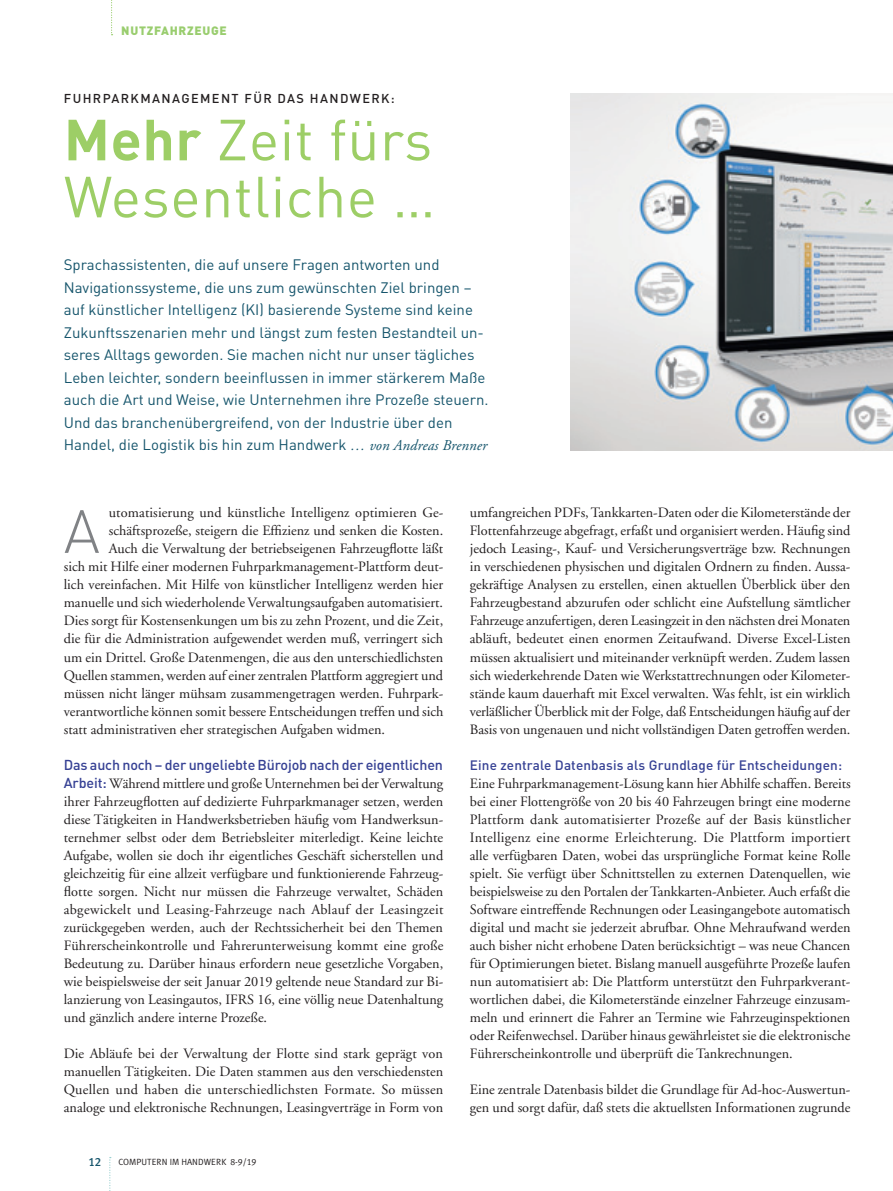
<style>
.page{position:relative;width:893px;height:1191px;background:#fff}
.page>*{position:absolute;margin:0;border:0;box-sizing:border-box;transform-origin:0 0}
.Initale{font:300 60px "DINOT";color:#808285}
._1_Artikelhead{font:57px "DINOT";letter-spacing:.01em;color:#9dce66}
._2_Einleitung_10_pt{font:15px/22.5px "DINOT";color:#16556c}
._3_Fließtext{font:14.25px/18px "Adobe Garamond LT";color:#231f20;text-align:justify}
._3_Fließtext-2{font:500 13.5px "DINOT";letter-spacing:.01em;color:#364194}
.Overline_schwarz{font:500 12.75px "DINOT";letter-spacing:.11em;color:#231f20}
._2_Einleitung_10_pt-2{font:900 12px "DINOT";letter-spacing:.06em;color:#99cd6e}
._3_Fließtext-3{font:12px "Meta Plus Medium Caps";color:#16556c}
._2_Einleitung_10_pt-3{font:9px "Meta Plus Normal Caps";color:#231f20}
.s1{font-weight:700}
.s2{font-family:"Adobe Garamond LT";font-style:italic}
.s3{font-family:"DINOT";font-weight:500;color:#364194}
</style>
<div class="page">
<svg style="left:109px;top:1157px;width:2px;height:34px"></svg>
<svg style="left:111px;top:0;width:2px;height:35px"></svg>
<img style="left:571px;top:94px;width:322px;height:356px">
<p class="_2_Einleitung_10_pt-2" style="left:121px;top:22px;width:107px">NUTZFAHRZEUGE</p>
<p class="Overline_schwarz" style="left:64px;top:90px;width:332px">FUHRPARKMANAGEMENT FÜR DAS HANDWERK:</p>
<p class="_1_Artikelhead" style="left:64px;top:101px;width:370px"><span class="s1">Mehr</span> Zeit fürs</p>
<p class="_1_Artikelhead" style="left:64px;top:158px;width:373px">Wesentliche …</p>
<p class="_2_Einleitung_10_pt" style="left:64px;top:253px;width:377px">Sprachassistenten, die auf unsere Fragen antworten und</p>
<p class="_2_Einleitung_10_pt" style="left:64px;top:275px;width:426px">Navigationssysteme, die uns zum gewünschten Ziel bringen – auf künstlicher Intelligenz (KI) basierende Systeme sind keine Zukunftsszenarien mehr und längst zum festen Bestandteil un&shy;seres Alltags geworden. Sie machen nicht nur unser tägliches Leben leichter, sondern beeinflussen in immer stärkerem Maße auch die Art und Weise, wie Unternehmen ihre Prozeße steuern.<br>Und das branchenübergreifend, von der Industrie über den</p>
<p class="_2_Einleitung_10_pt" style="left:64px;top:433px;width:425px">Handel, die Logistik bis hin zum Handwerk <span class="s2">… von Andreas Brenner</span></p>
<p class="_3_Fließtext" style="left:109px;top:504px;width:336px">utomatisierung und künstliche Intelligenz optimieren Ge-</p>
<p class="_3_Fließtext" style="left:109px;top:522px;width:336px">schäftsprozeße, steigern die Effizienz und senken die Kosten.</p>
<p class="_3_Fließtext" style="left:109px;top:540px;width:336px">Auch die Verwaltung der betriebseigenen Fahrzeugflotte läßt</p>
<p class="_3_Fließtext" style="left:64px;top:558px;width:381px">sich mit Hilfe einer modernen Fuhrparkmanagement-Plattform deut-</p>
<p class="_3_Fließtext" style="left:64px;top:576px;width:381px">lich vereinfachen. Mit Hilfe von künstlicher Intelligenz werden hier</p>
<p class="_3_Fließtext" style="left:64px;top:594px;width:381px">manuelle und sich wiederholende Verwaltungsaufgaben automatisiert.</p>
<p class="_3_Fließtext" style="left:64px;top:612px;width:381px">Dies sorgt für Kostensenkungen um bis zu zehn Prozent, und die Zeit,</p>
<p class="_3_Fließtext" style="left:64px;top:630px;width:381px">die für die Administration aufgewendet werden muß, verringert sich</p>
<p class="_3_Fließtext" style="left:64px;top:648px;width:381px">um ein Drittel. Große Datenmengen, die aus den unterschiedlichsten</p>
<p class="_3_Fließtext" style="left:64px;top:666px;width:381px">Quellen stammen, werden auf einer zentralen Plattform aggregiert und</p>
<p class="_3_Fließtext" style="left:64px;top:684px;width:381px">müssen nicht länger mühsam zusammengetragen werden. Fuhrpark-</p>
<p class="_3_Fließtext" style="left:64px;top:702px;width:381px">verantwortliche können somit bessere Entscheidungen treffen und sich</p>
<p class="_3_Fließtext" style="left:64px;top:720px;width:323px">statt administrativen eher strategischen Aufgaben widmen.</p>
<p class="_3_Fließtext" style="left:64px;top:756px;width:381px"><span class="s3">Das auch noch – der ungeliebte Bürojob nach der eigentlichen Arbeit:</span> Während mittlere und große Unternehmen bei der Verwaltung ihrer Fahrzeugflotten auf dedizierte Fuhrparkmanager setzen, werden diese Tätigkeiten in Handwerksbetrieben häufig vom Handwerksun&shy;ternehmer selbst oder dem Betriebsleiter miterledigt. Keine leichte Aufgabe, wollen sie doch ihr eigentliches Geschäft sicherstellen und gleichzeitig für eine allzeit verfügbare und funktionierende Fahrzeug&shy;flotte sorgen. Nicht nur müssen die Fahrzeuge verwaltet, Schäden abgewickelt und Leasing-Fahrzeuge nach Ablauf der Leasingzeit zurückgegeben werden, auch der Rechtssicherheit bei den Themen Führerscheinkontrolle und Fahrerunterweisung kommt eine große Bedeutung zu. Darüber hinaus erfordern neue gesetzliche Vorgaben, wie beispielsweise der seit Januar 2019 geltende neue Standard zur Bi&shy;lanzierung von Leasingautos, IFRS 16, eine völlig neue Datenhaltung und gänzlich andere interne Prozeße.</p>
<p class="_3_Fließtext" style="left:64px;top:1044px;width:381px">Die Abläufe bei der Verwaltung der Flotte sind stark geprägt von manuellen Tätigkeiten. Die Daten stammen aus den verschiedensten Quellen und haben die unterschiedlichsten Formate. So müssen analoge und elektronische Rechnungen, Leasingverträge in Form von</p>
<p class="Initale" style="left:64px;top:490px;width:38px">A</p>
<p class="_3_Fließtext-3" style="left:88px;top:1154px;width:14px">12</p>
<p class="_2_Einleitung_10_pt-3" style="left:118px;top:1157px;width:140px">COMPUTERN IM HANDWERK 8-9/19</p>
<p class="_3_Fließtext" style="left:470px;top:504px;width:382px">umfangreichen PDFs, Tankkarten-Daten oder die Kilometerstände der Flottenfahrzeuge abgefragt, erfaßt und organisiert werden. Häufig sind jedoch Leasing-, Kauf- und Versicherungsverträge bzw. Rechnungen in verschiedenen physischen und digitalen Ordnern zu finden. Aussa&shy;gekräftige Analysen zu erstellen, einen aktuellen Überblick über den Fahrzeugbestand abzurufen oder schlicht eine Aufstellung sämtlicher Fahrzeuge anzufertigen, deren Leasingzeit in den nächsten drei Monaten abläuft, bedeutet einen enormen Zeitaufwand. Diverse Excel-Listen müssen aktualisiert und miteinander verknüpft werden. Zudem lassen sich wiederkehrende Daten wie Werkstattrechnungen oder Kilometer&shy;stände kaum dauerhaft mit Excel verwalten. Was fehlt, ist ein wirklich verläßlicher Überblick mit der Folge, daß Entscheidungen häufig auf der Basis von ungenauen und nicht vollständigen Daten getroffen werden.</p>
<p class="_3_Fließtext-2" style="left:470px;top:755px;width:374px">Eine zentrale Datenbasis als Grundlage für Entscheidungen:</p>
<p class="_3_Fließtext" style="left:470px;top:774px;width:382px">Eine Fuhrparkmanagement-Lösung kann hier Abhilfe schaffen. Bereits bei einer Flottengröße von 20 bis 40 Fahrzeugen bringt eine moderne Plattform dank automatisierter Prozeße auf der Basis künstlicher Intelligenz eine enorme Erleichterung. Die Plattform importiert alle verfügbaren Daten, wobei das ursprüngliche Format keine Rolle spielt. Sie verfügt über Schnittstellen zu externen Datenquellen, wie beispielsweise zu den Portalen der Tankkarten-Anbieter. Auch erfaßt die Software eintreffende Rechnungen oder Leasingangebote automatisch digital und macht sie jederzeit abrufbar. Ohne Mehraufwand werden auch bisher nicht erhobene Daten berücksichtigt – was neue Chancen für Optimierungen bietet. Bislang manuell ausgeführte Prozeße laufen nun automatisiert ab: Die Plattform unterstützt den Fuhrparkverant&shy;wortlichen dabei, die Kilometerstände einzelner Fahrzeuge einzusam&shy;meln und erinnert die Fahrer an Termine wie Fahrzeuginspektionen oder Reifenwechsel. Darüber hinaus gewährleistet sie die elektronische Führerscheinkontrolle und überprüft die Tankrechnungen.</p>
<p class="_3_Fließtext" style="left:470px;top:1080px;width:382px">Eine zentrale Datenbasis bildet die Grundlage für Ad-hoc-Auswertun&shy;gen und sorgt dafür, daß stets die aktuellsten Informationen zugrunde</p>
</div>
